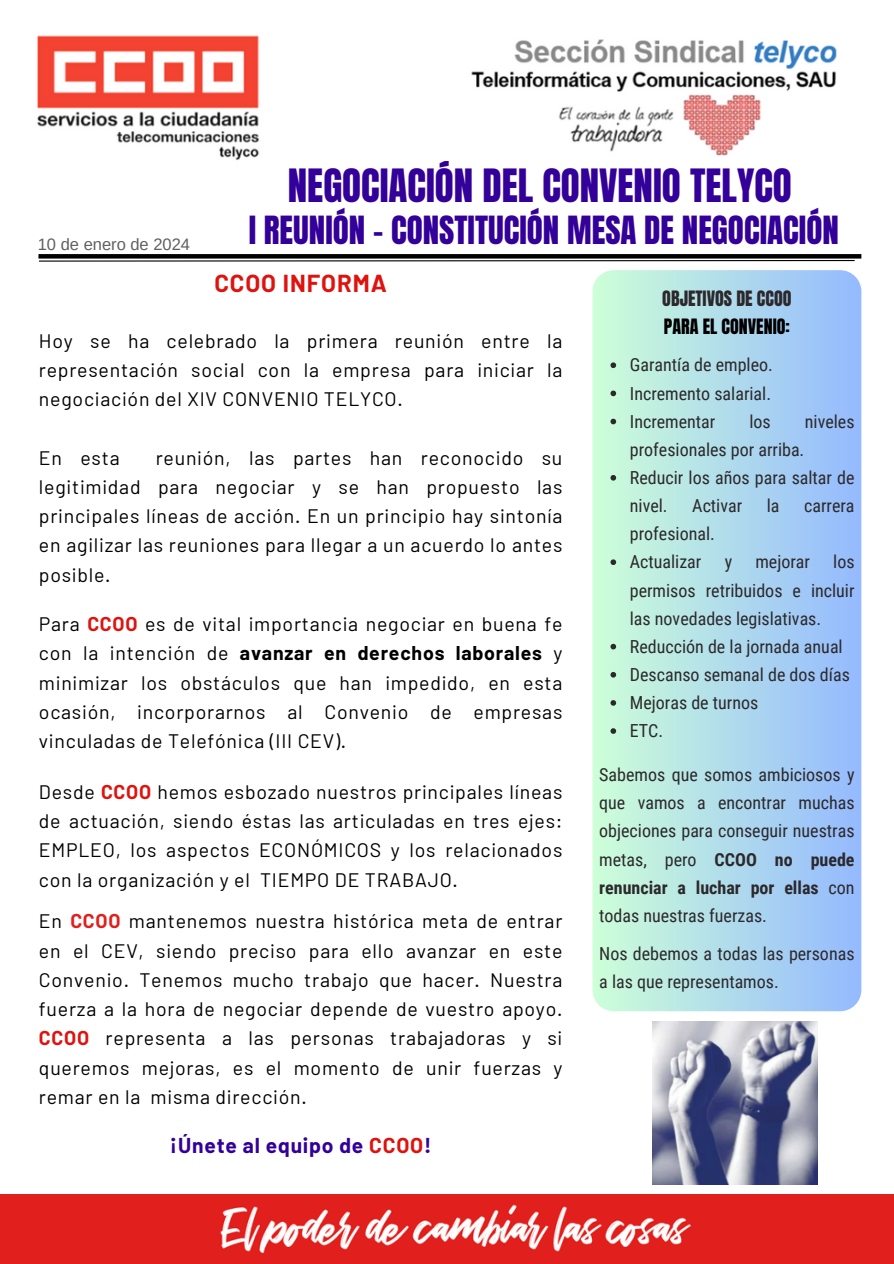
<style>
.page{position:relative;width:894px;height:1264px;background:#fff}
.page>*{position:absolute;margin:0;border:0;box-sizing:border-box;transform-origin:0 0}
.t1{font:39px "Anton";color:#309}
.t2{font:33px "Anton";color:#309}
.t3{font:700 24px "Barlow";letter-spacing:.04em;color:#df120e}
.t4{font:700 21px "Barlow";letter-spacing:.04em;color:#309}
.t5{font:19.5px/29.2px "Barlow";letter-spacing:.04em;color:#000;text-align:justify}
.t6{font:18px/28.2px "Roboto Condensed";color:#2c292c}
.t7{font:18px "Anton";color:#2c292c}
.t8{font:18px "Anton";color:#000}
.t9{font:16.5px "Arimo";color:#000}
.s1{font-weight:700;color:#df120e}
.s2{font-weight:700}
.s3{font-weight:700;color:#e11f1c}
.s4{color:#df120e}
</style>
<div class="page">
<img style="left:37px;top:35px;width:800px;height:125px">
<svg style="left:38px;top:254px;width:817px;height:22px"></svg>
<div style="left:592px;top:270px;width:269px;height:741px;background:linear-gradient(to right,#cdffd8,#95baff);border-radius:21px"></div>
<svg style="left:610px;top:362px;width:6px;height:6px"></svg>
<svg style="left:610px;top:390px;width:6px;height:6px"></svg>
<svg style="left:610px;top:419px;width:6px;height:5px"></svg>
<svg style="left:610px;top:475px;width:6px;height:5px"></svg>
<svg style="left:610px;top:559px;width:6px;height:6px"></svg>
<svg style="left:610px;top:644px;width:6px;height:5px"></svg>
<svg style="left:610px;top:672px;width:6px;height:5px"></svg>
<svg style="left:610px;top:700px;width:6px;height:5px"></svg>
<svg style="left:610px;top:728px;width:6px;height:6px"></svg>
<img style="left:0;top:1194px;width:893px;height:69px">
<img style="left:652px;top:1021px;width:165px;height:163px">
<p class="t9" style="left:38px;top:235px;width:154px">10 de enero de 2024</p>
<p class="t1" style="left:288px;top:158px;width:505px">NEGOCIACIÓN DEL CONVENIO TELYCO</p>
<p class="t2" style="left:248px;top:206px;width:591px">I REUNIÓN - CONSTITUCIÓN MESA DE NEGOCIACIÓN</p>
<p class="t3" style="left:214px;top:268px;width:174px">CCOO INFORMA</p>
<p class="t5" style="left:39px;top:325px;width:525px">Hoy se ha celebrado la primera reunión entre la representación social con la empresa para iniciar la negociación del XIV CONVENIO TELYCO.</p>
<p class="t5" style="left:39px;top:442px;width:525px;text-indent:117px">reunión, las partes han reconocido su legitimidad para negociar y se han propuesto las principales líneas de acción. En un principio hay sintonía en agilizar las reuniones para llegar a un acuerdo lo antes posible.</p>
<p class="t5" style="left:39px;top:608px;width:525px">Para <span class="s1">CCOO</span> es de vital importancia negociar en buena fe con la intención de <span class="s2">avanzar en derechos laborales</span> y minimizar los obstáculos que han impedido, en esta ocasión, incorporarnos al Convenio de empresas vinculadas de Telefónica (III CEV).</p>
<p class="t5" style="left:39px;top:776px;width:525px">Desde <span class="s1">CCOO</span> hemos esbozado nuestros principales líneas de actuación, siendo éstas las articuladas en tres ejes:<br>EMPLEO, los aspectos ECONÓMICOS y los relacionados con la organización y el TIEMPO DE TRABAJO.</p>
<p class="t5" style="left:39px;top:905px;width:525px">En <span class="s3">CCOO</span> mantenemos nuestra histórica meta de entrar en el CEV, siendo preciso para ello avanzar en este Convenio. Tenemos mucho trabajo que hacer. Nuestra fuerza a la hora de negociar depende de vuestro apoyo.<br><span class="s1">CCOO</span> representa a las personas trabajadoras y si queremos mejoras, es el momento de unir fuerzas y remar en la misma dirección.</p>
<p class="t4" style="left:170px;top:1132px;width:263px">¡Únete al equipo de <span class="s4">CCOO</span>!</p>
<p class="t5" style="left:39px;top:442px;width:82px">En esta</p>
<p class="t7" style="left:662px;top:286px;width:131px">OBJETIVOS DE CCOO</p>
<p class="t8" style="left:663px;top:314px;width:127px">PARA EL CONVENIO:</p>
<p class="t6" style="left:629px;top:351px;width:144px">Garantía de empleo.</p>
<p class="t6" style="left:629px;top:379px;width:143px">Incremento salarial.</p>
<p class="t6" style="left:629px;top:407px;width:87px">Incrementar</p>
<p class="t6" style="left:749px;top:407px;width:23px">los</p>
<p class="t6" style="left:804px;top:407px;width:51px">niveles</p>
<p class="t6" style="left:629px;top:435px;width:176px">profesionales por arriba.</p>
<p class="t6" style="left:629px;top:464px;width:226px">Reducir los años para saltar de nivel.</p>
<p class="t6" style="left:692px;top:492px;width:51px">Activar</p>
<p class="t6" style="left:766px;top:492px;width:14px">la</p>
<p class="t6" style="left:803px;top:492px;width:52px">carrera</p>
<p class="t6" style="left:629px;top:520px;width:86px">profesional.</p>
<p class="t6" style="left:629px;top:548px;width:73px">Actualizar</p>
<p class="t6" style="left:724px;top:548px;width:9px">y</p>
<p class="t6" style="left:755px;top:548px;width:56px">mejorar</p>
<p class="t6" style="left:629px;top:548px;width:226px;text-align:justify;text-indent:203px">los permisos retribuidos e incluir las novedades legislativas.</p>
<p class="t6" style="left:629px;top:632px;width:214px">Reducción de la jornada anual</p>
<p class="t6" style="left:629px;top:660px;width:221px">Descanso semanal de dos días</p>
<p class="t6" style="left:629px;top:689px;width:130px">Mejoras de turnos</p>
<p class="t6" style="left:629px;top:717px;width:35px">ETC.</p>
<p class="t6" style="left:599px;top:761px;width:257px;text-align:justify">Sabemos que somos ambiciosos y que vamos a encontrar muchas objeciones para conseguir nuestras metas, pero <span class="s2">CCOO no puede renunciar a luchar por ellas</span> con todas nuestras fuerzas.</p>
<p class="t6" style="left:599px;top:939px;width:257px">Nos debemos a todas las personas a las que representamos.</p>
</div>
